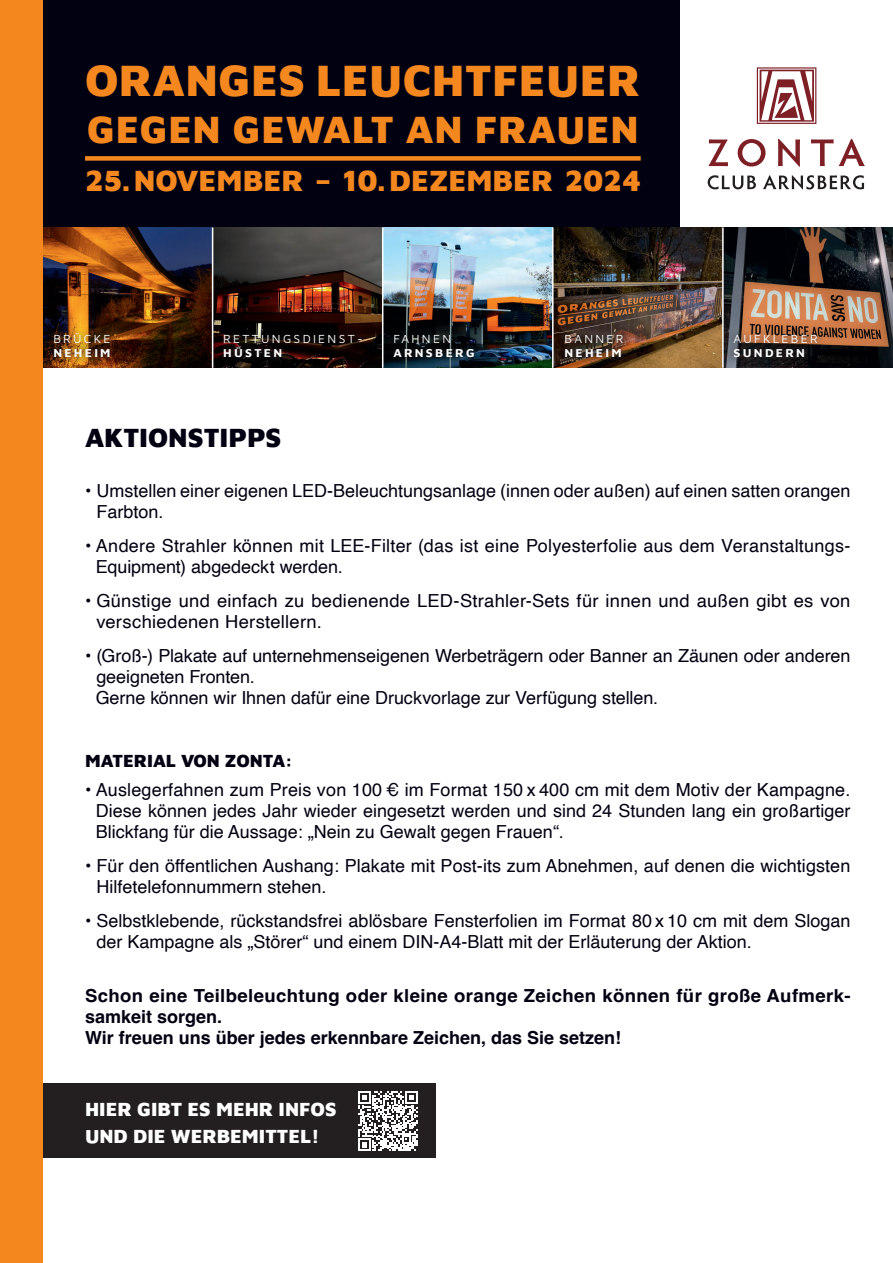
<style>
.page{position:relative;width:893px;height:1263px;background:#fff}
.page>*{position:absolute;margin:0;border:0;box-sizing:border-box;transform-origin:0 0}
.t1{font:900 45px "Maven Pro";letter-spacing:.01em;color:#f5871f}
.t2{font:900 39px "Maven Pro";letter-spacing:.02em;color:#f5871f}
.t3{font:900 30px "Maven Pro";color:#f5871f}
.t4{font:900 27px "Maven Pro";color:#010111}
.t5{font:900 19.5px/27px "Maven Pro";color:#fff}
.t6{font:18px/21px "Helvetica";color:#010111}
.t7{font:700 18px/21px "Helvetica";letter-spacing:.02em;color:#010111}
.t8{font:900 18px "Maven Pro";color:#010111}
.t9{font:12px "Maven Pro";letter-spacing:.19em;color:#fff}
.t10{font:700 12px "Maven Pro";letter-spacing:.19em;color:#fff}
</style>
<div class="page">
<img style="left:43px;top:227px;width:850px;height:141px">
<div style="left:43px;top:0;width:636px;height:227px;background:#010111"></div>
<div style="left:85px;top:156px;width:556px;height:5px;background:#f5871f"></div>
<hr style="left:212px;top:227px;width:1px;height:141px;background:#fff">
<hr style="left:382px;top:227px;width:1px;height:141px;background:#fff">
<hr style="left:722px;top:227px;width:2px;height:141px;background:#fff">
<hr style="left:552px;top:227px;width:2px;height:141px;background:#fff">
<svg style="left:708px;top:139px;width:20px;height:27px"></svg>
<svg style="left:738px;top:139px;width:27px;height:28px"></svg>
<svg style="left:778px;top:139px;width:22px;height:28px"></svg>
<svg style="left:811px;top:139px;width:54px;height:27px"></svg>
<svg style="left:708px;top:175px;width:48px;height:14px"></svg>
<svg style="left:763px;top:175px;width:101px;height:14px"></svg>
<svg style="left:757px;top:67px;width:59px;height:57px"></svg>
<div style="left:43px;top:1084px;width:393px;height:74px;background:#231f20"></div>
<svg style="left:358px;top:1091px;width:60px;height:60px"></svg>
<div style="left:0;top:0;width:43px;height:1263px;background:#f5871f"></div>
<svg style="left:556px;top:327px;width:75px;height:39px"></svg>
<svg style="left:558px;top:327px;width:72px;height:38px;background:#462f22"></svg>
<svg style="left:386px;top:327px;width:95px;height:38px;background:#0d161d"></svg>
<svg style="left:727px;top:328px;width:97px;height:37px;background:#4d382d"></svg>
<svg style="left:46px;top:326px;width:71px;height:39px;background:#6b3d10"></svg>
<svg style="left:216px;top:327px;width:153px;height:38px;background:#140908"></svg>
<h1 class="t1" style="left:85px;top:48px;width:557px">ORANGES LEUCHTFEUER</h1>
<h2 class="t2" style="left:87px;top:101px;width:553px">GEGEN GEWALT AN FRAUEN</h2>
<h3 class="t3" style="left:85px;top:159px;width:557px">25.NOVEMBER – 10.DEZEMBER 2024</h3>
<p class="t9" style="left:53px;top:330px;width:59px">BRÜCKE</p>
<p class="t10" style="left:53px;top:344px;width:59px">NEHEIM</p>
<p class="t9" style="left:223px;top:330px;width:141px">RETTUNGSDIENST-</p>
<p class="t10" style="left:223px;top:344px;width:60px">HÜSTEN</p>
<p class="t9" style="left:393px;top:330px;width:59px">FAHNEN</p>
<p class="t10" style="left:393px;top:344px;width:83px">ARNSBERG</p>
<p class="t9" style="left:564px;top:330px;width:61px">BANNER</p>
<p class="t10" style="left:564px;top:344px;width:59px">NEHEIM</p>
<p class="t9" style="left:733px;top:330px;width:86px">AUFKLEBER</p>
<p class="t10" style="left:733px;top:345px;width:73px">SUNDERN</p>
<h3 class="t4" style="left:85px;top:418px;width:198px">AKTIONSTIPPS</h3>
<p class="t6" style="left:96px;top:481px;width:756px;text-indent:-11px">• Umstellen einer eigenen LED-Beleuchtungsanlage (innen oder außen) auf einen satten orangen<br>Farbton.</p>
<p class="t6" style="left:96px;top:536px;width:756px;text-indent:-11px">• Andere Strahler können mit LEE-Filter (das ist eine Polyesterfolie aus dem Veranstaltungs-<br>Equipment) abgedeckt werden.</p>
<p class="t6" style="left:96px;top:591px;width:756px;text-indent:-11px">• Günstige und einfach zu bedienende LED-Strahler-Sets für innen und außen gibt es von verschiedenen Herstellern.</p>
<p class="t6" style="left:96px;top:645px;width:756px;text-indent:-11px">• (Groß-) Plakate auf unternehmenseigenen Werbeträgern oder Banner an Zäunen oder anderen geeigneten Fronten.<br>Gerne können wir Ihnen dafür eine Druckvorlage zur Verfügung stellen.</p>
<p class="t8" style="left:85px;top:747px;width:209px">MATERIAL VON ZONTA:</p>
<p class="t6" style="left:96px;top:780px;width:756px;text-align:justify;text-indent:-11px">• Auslegerfahnen zum Preis von 100 € im Format 150 x 400 cm mit dem Motiv der Kampagne.<br>Diese können jedes Jahr wieder eingesetzt werden und sind 24 Stunden lang ein großartiger Blickfang für die Aussage: „Nein zu Gewalt gegen Frauen“.</p>
<p class="t6" style="left:97px;top:856px;width:755px;text-indent:-11px">• Für den öffentlichen Aushang: Plakate mit Post-its zum Abnehmen, auf denen die wichtigsten<br>Hilfetelefonnummern stehen.</p>
<p class="t6" style="left:96px;top:910px;width:756px;text-indent:-11px">• Selbstklebende, rückstandsfrei ablösbare Fensterfolien im Format 80 x 10 cm mit dem Slogan der Kampagne als „Störer“ und einem DIN-A4-Blatt mit der Erläuterung der Aktion.</p>
<p class="t7" style="left:85px;top:988px;width:767px">Schon eine Teilbeleuchtung oder kleine orange Zeichen können für große Aufmerk&shy;samkeit sorgen.<br>Wir freuen uns über jedes erkennbare Zeichen, das Sie setzen!</p>
<p class="t5" style="left:85px;top:1094px;width:253px">HIER GIBT ES MEHR INFOS<br>UND DIE WERBEMITTEL!</p>
</div>
